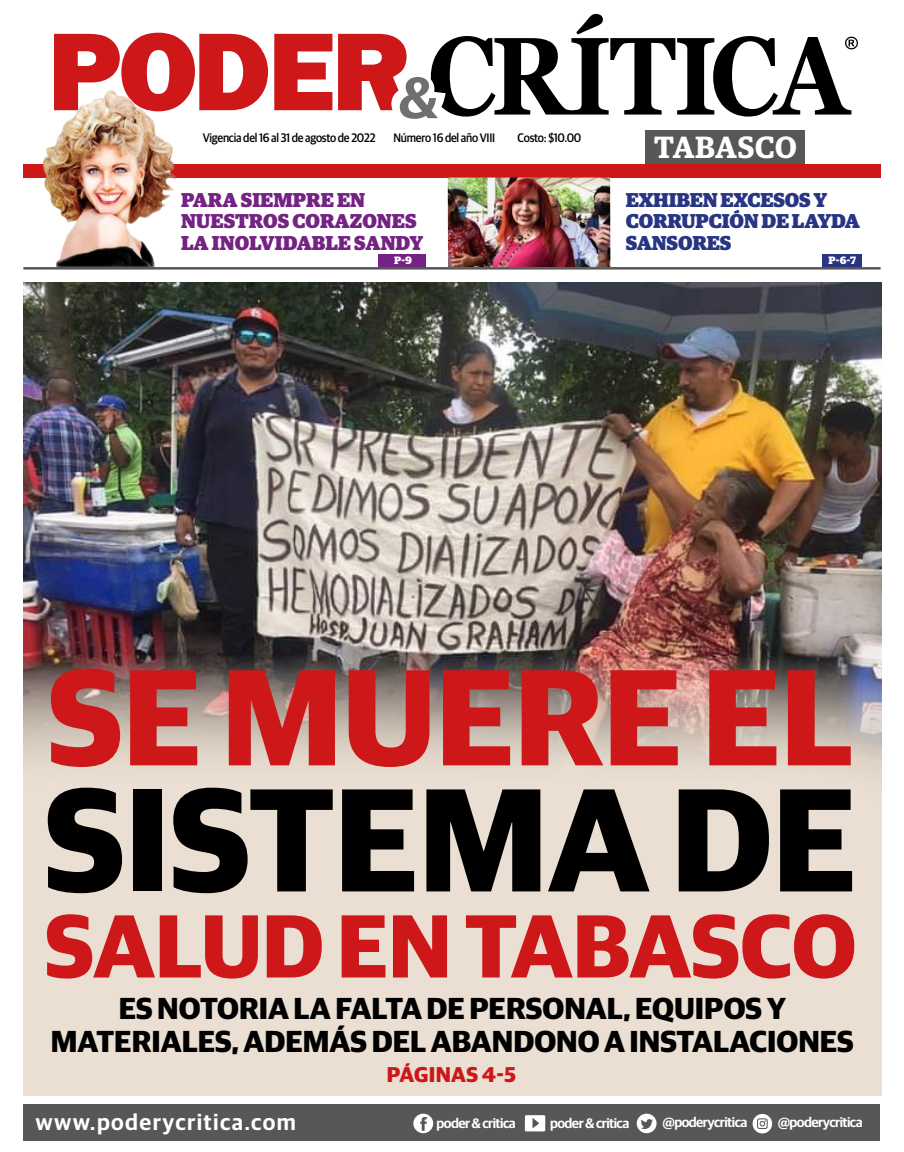
<style>
.page{position:relative;width:904px;height:1152px;background:#fff}
.page>*{position:absolute;margin:0;border:0;box-sizing:border-box;transform-origin:0 0}
.t1{font:700 147.12px "Guardian Sans";color:#000}
.t2{font:700 137.12px "Guardian Sans";color:#cd1719}
.t3{font:700 89.62px "Guardian Sans";color:#cd1719}
.t4{font:600 30.75px "Guardian Egyp";letter-spacing:.015em;color:#fff}
.t5{font:700 30.38px/33.2px "Guardian Sans";color:#000;text-align:center}
.t6{font:600 22.5px "Guardian Sans";letter-spacing:.06em;color:#fff}
.t7{font:700 21.5px "Guardian Sans";letter-spacing:.02em;color:#cd1719}
.t8{font:900 20.12px/21.6px "Guardian Egyp";color:#742283}
.t9{font:900 20.12px/21.6px "Guardian Egyp";letter-spacing:-.01em;color:#283583}
.t10{font:600 13.75px "Guardian Sans";letter-spacing:-.04em;color:#fff}
.t11{font:500 12.38px "Guardian Sans";letter-spacing:-.02em;color:#000;scale:.91 1}
.t12{font:900 10.75px "Guardian Egyp";color:#fff}
</style>
<div class="page">
<img style="left:23px;top:282px;width:858px;height:373px">
<svg style="left:438px;top:14px;width:413px;height:103px"></svg>
<svg style="left:54px;top:33px;width:384px;height:86px"></svg>
<svg style="left:845px;top:37px;width:13px;height:12px"></svg>
<svg style="left:23px;top:655px;width:858px;height:440px;background:#d9cdc2"></svg>
<div style="left:23px;top:1104px;width:856px;height:36px;background:#575756"></div>
<svg style="left:525px;top:1115px;width:20px;height:16px"></svg>
<svg style="left:752px;top:1113px;width:20px;height:20px"></svg>
<svg style="left:636px;top:1113px;width:20px;height:20px"></svg>
<svg style="left:413px;top:1113px;width:20px;height:20px"></svg>
<div style="left:645px;top:130px;width:159px;height:34px;background:#575756"></div>
<div style="left:23px;top:164px;width:857px;height:14px;background:#cd1719"></div>
<div style="left:378px;top:254px;width:48px;height:14px;background:#742283"></div>
<div style="left:822px;top:254px;width:40px;height:14px;background:#283583"></div>
<img style="left:448px;top:178px;width:162px;height:89px">
<img style="left:42px;top:90px;width:136px;height:177px">
<hr style="left:23px;top:267px;width:857px;height:2px;background:#575756">
<p class="t11" style="left:203px;top:129px;width:191px">Vigencia del 16 al 31 de agosto de 2022</p>
<p class="t11" style="left:393px;top:129px;width:113px">Número 16 del año VIII</p>
<p class="t8" style="left:181px;top:186px;width:244px">PARA SIEMPRE EN<br>NUESTROS CORAZONES<br>LA INOLVIDABLE SANDY</p>
<p class="t11" style="left:517px;top:129px;width:72px">Costo: $10.00</p>
<p class="t4" style="left:654px;top:124px;width:144px">TABASCO</p>
<p class="t9" style="left:625px;top:186px;width:236px">EXHIBEN EXCESOS Y<br>CORRUPCIÓN DE LAYDA<br>SANSORES</p>
<p class="t12" style="left:394px;top:252px;width:20px">P-9</p>
<p class="t12" style="left:828px;top:252px;width:29px">P-6-7</p>
<h2 class="t2" style="left:48px;top:615px;width:807px">SE MUERE EL</h2>
<h1 class="t1" style="left:45px;top:730px;width:813px">SISTEMA DE</h1>
<h3 class="t3" style="left:45px;top:879px;width:812px">SALUD EN TABASCO</h3>
<p class="t5" style="left:51px;top:989px;width:804px">ES NOTORIA LA FALTA DE PERSONAL, EQUIPOS Y<br>MATERIALES, ADEMÁS DEL ABANDONO A INSTALACIONES</p>
<p class="t6" style="left:35px;top:1106px;width:262px">www.poderycritica.com</p>
<p class="t7" style="left:387px;top:1058px;width:131px">PÁGINAS 4-5</p>
<p class="t10" style="left:436px;top:1113px;width:81px">poder &amp; critica</p>
<p class="t10" style="left:550px;top:1113px;width:81px">poder &amp; critica</p>
<p class="t10" style="left:662px;top:1112px;width:86px">@poderycritica</p>
<p class="t10" style="left:777px;top:1112px;width:86px">@poderycritica</p>
</div>
